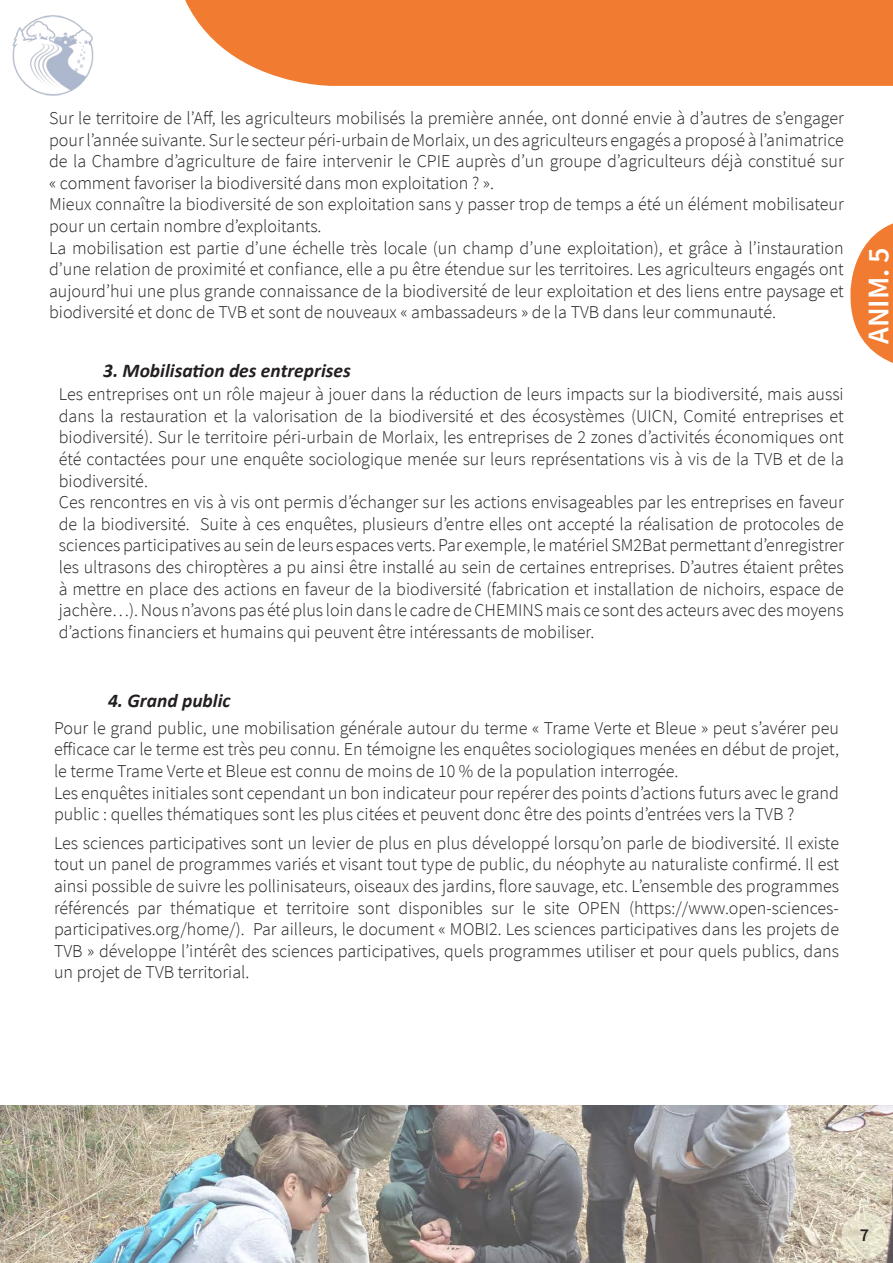
<style>
.page{position:relative;width:893px;height:1263px;background:#fff}
.page>*{position:absolute;margin:0;border:0;box-sizing:border-box;transform-origin:0 0}
.t1{font:600 30px "Source Sans Pro";color:#fff}
.t2{font:italic 700 19.5px "Calibri";color:#231f20}
.t3{font:300 18px/21.6px "Source Sans Pro";color:#231f20;text-align:justify}
.t4{font:600 18px "Source Sans Pro";color:#231f20}
</style>
<div class="page">
<img style="left:0;top:1106px;width:893px;height:157px">
<img style="left:841px;top:1211px;width:48px;height:48px">
<img style="left:12px;top:15px;width:82px;height:81px">
<svg style="left:185px;top:0;width:708px;height:86px;background:#f1843d"></svg>
<svg style="left:850px;top:223px;width:43px;height:140px"></svg>
<p class="t3" style="left:49px;top:107px;width:796px">Sur le territoire de l’Aff, les agriculteurs mobilisés la première année, ont donné envie à d’autres de s’engager pour l’année suivante. Sur le secteur péri-urbain de Morlaix, un des agriculteurs engagés a proposé à l’animatrice de la Chambre d’agriculture de faire intervenir le CPIE auprès d’un groupe d’agriculteurs déjà constitué sur « comment favoriser la biodiversité dans mon exploitation ? ».</p>
<p class="t3" style="left:49px;top:194px;width:796px">Mieux connaître la biodiversité de son exploitation sans y passer trop de temps a été un élément mobilisateur pour un certain nombre d’exploitants.</p>
<p class="t3" style="left:49px;top:237px;width:796px">La mobilisation est partie d’une échelle très locale (un champ d’une exploitation), et grâce à l’instauration d’une relation de proximité et confiance, elle a pu être étendue sur les territoires. Les agriculteurs engagés ont aujourd’hui une plus grande connaissance de la biodiversité de leur exploitation et des liens entre paysage et biodiversité et donc de TVB et sont de nouveaux « ambassadeurs » de la TVB dans leur communauté.</p>
<p class="t1" style="left:859px;top:344px;width:98px;rotate:-90deg">ANIM. 5</p>
<p class="t2" style="left:103px;top:357px;width:249px">3. Mobilisation des entreprises</p>
<p class="t3" style="left:59px;top:383px;width:786px">Les entreprises ont un rôle majeur à jouer dans la réduction de leurs impacts sur la biodiversité, mais aussi dans la restauration et la valorisation de la biodiversité et des écosystèmes (UICN, Comité entreprises et biodiversité). Sur le territoire péri-urbain de Morlaix, les entreprises de 2 zones d’activités économiques ont été contactées pour une enquête sociologique menée sur leurs représentations vis à vis de la TVB et de la biodiversité.</p>
<p class="t3" style="left:59px;top:491px;width:787px">Ces rencontres en vis à vis ont permis d’échanger sur les actions envisageables par les entreprises en faveur de la biodiversité. Suite à ces enquêtes, plusieurs d’entre elles ont accepté la réalisation de protocoles de sciences participatives au sein de leurs espaces verts. Par exemple, le matériel SM2Bat permettant d’enregistrer les ultrasons des chiroptères a pu ainsi être installé au sein de certaines entreprises. D’autres étaient prêtes à mettre en place des actions en faveur de la biodiversité (fabrication et installation de nichoirs, espace de jachère…). Nous n’avons pas été plus loin dans le cadre de CHEMINS mais ce sont des acteurs avec des moyens d’actions financiers et humains qui peuvent être intéressants de mobiliser.</p>
<p class="t2" style="left:108px;top:686px;width:124px">4. Grand public</p>
<p class="t3" style="left:54px;top:717px;width:786px">Pour le grand public, une mobilisation générale autour du terme « Trame Verte et Bleue » peut s’avérer peu efficace car le terme est très peu connu. En témoigne les enquêtes sociologiques menées en début de projet, le terme Trame Verte et Bleue est connu de moins de 10 % de la population interrogée.</p>
<p class="t3" style="left:54px;top:782px;width:786px">Les enquêtes initiales sont cependant un bon indicateur pour repérer des points d’actions futurs avec le grand public : quelles thématiques sont les plus citées et peuvent donc être des points d’entrées vers la TVB ?</p>
<p class="t3" style="left:54px;top:832px;width:786px">Les sciences participatives sont un levier de plus en plus développé lorsqu’on parle de biodiversité. Il existe tout un panel de programmes variés et visant tout type de public, du néophyte au naturaliste confirmé. Il est ainsi possible de suivre les pollinisateurs, oiseaux des jardins, flore sauvage, etc. L’ensemble des programmes référencés par thématique et territoire sont disponibles sur le site OPEN (https://www.open-sciences&shy;participatives.org/home/). Par ailleurs, le document « MOBI2. Les sciences participatives dans les projets de TVB » développe l’intérêt des sciences participatives, quels programmes utiliser et pour quels publics, dans un projet de TVB territorial.</p>
<p class="t4" style="left:860px;top:1223px;width:11px">7</p>
</div>
